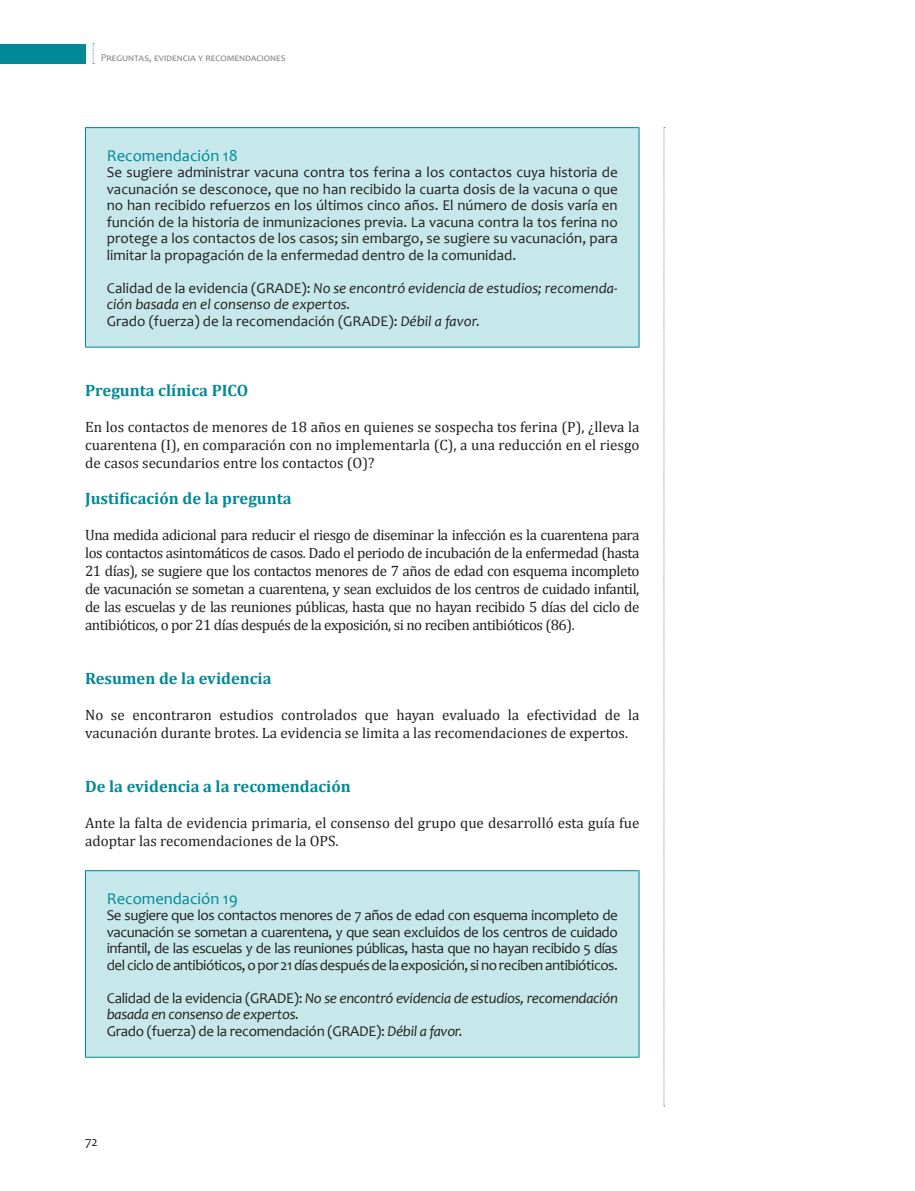
<style>
.page{position:relative;width:915px;height:1191px;background:#fff}
.page>*{position:absolute;margin:0;border:0;box-sizing:border-box;transform-origin:0 0}
.Titulo_3{font:700 16.5px "Cambria";color:#008996}
.titulo_cuadro_recome{font:16.5px "Candara";color:#008996}
.Texto_normal{font:15px/18px "Cambria";color:#231f20;text-align:justify}
.Texto_cuadro{font:15px/16.5px "Candara";letter-spacing:-.01em;color:#231f20;text-align:justify}
.Texto_cuadro-2{font:italic 15px/16.5px "Candara";letter-spacing:-.01em;color:#231f20}
.t1{font:13.5px "Candara";color:#231f20}
.t2{font:10.5px "Candara";color:#808285}
.s1{font-style:normal}
.s2{font-style:italic}
</style>
<div class="page">
<svg style="left:663px;top:127px;width:1px;height:979px"></svg>
<div style="left:0;top:44px;width:86px;height:19px;background:#008996"></div>
<svg style="left:93px;top:43px;width:1px;height:21px"></svg>
<div style="left:85px;top:128px;width:553px;height:219px;background:#c7e8ea"></div>
<hr style="left:85px;top:127px;width:554px;height:1px;background:#008996">
<hr style="left:85px;top:128px;width:1px;height:219px;background:#008996">
<hr style="left:638px;top:128px;width:1px;height:219px;background:#008996">
<hr style="left:85px;top:347px;width:554px;height:1px;background:#008996">
<div style="left:85px;top:870px;width:553px;height:187px;background:#c7e8ea"></div>
<hr style="left:85px;top:870px;width:554px;height:1px;background:#008996">
<hr style="left:85px;top:871px;width:1px;height:185px;background:#008996">
<hr style="left:638px;top:871px;width:1px;height:185px;background:#008996">
<hr style="left:85px;top:1056px;width:554px;height:1px;background:#008996">
<p class="t2" style="left:101px;top:51px;width:186px">Preguntas, evidencia y recomendaciones</p>
<p class="titulo_cuadro_recome" style="left:107px;top:145px;width:132px">Recomendación 18</p>
<p class="Texto_cuadro" style="left:107px;top:164px;width:512px">Se sugiere administrar vacuna contra tos ferina a los contactos cuya historia de vacunación se desconoce, que no han recibido la cuarta dosis de la vacuna o que no han recibido refuerzos en los últimos cinco años. El número de dosis varía en función de la historia de inmunizaciones previa. La vacuna contra la tos ferina no protege a los contactos de los casos; sin embargo, se sugiere su vacunación, para limitar la propagación de la enfermedad dentro de la comunidad.</p>
<p class="Texto_cuadro-2" style="left:107px;top:280px;width:512px"><span class="s1">Calidad de la evidencia (GRADE):</span> No se encontró evidencia de estudios; recomenda&shy;ción basada en el consenso de expertos.</p>
<p class="Texto_cuadro" style="left:107px;top:313px;width:375px">Grado (fuerza) de la recomendación (GRADE): <span class="s2">Débil a favor.</span></p>
<p class="Titulo_3" style="left:85px;top:379px;width:165px">Pregunta clínica PICO</p>
<p class="Texto_normal" style="left:85px;top:418px;width:555px">En los contactos de menores de 18 años en quienes se sospecha tos ferina (P), ¿lleva la cuarentena (I), en comparación con no implementarla (C), a una reducción en el riesgo de casos secundarios entre los contactos (O)?</p>
<p class="Titulo_3" style="left:85px;top:487px;width:208px">Justificación de la pregunta</p>
<p class="Texto_normal" style="left:85px;top:526px;width:555px">Una medida adicional para reducir el riesgo de diseminar la infección es la cuarentena para los contactos asintomáticos de casos. Dado el periodo de incubación de la enfermedad (hasta 21 días), se sugiere que los contactos menores de 7 años de edad con esquema incompleto de vacunación se sometan a cuarentena, y sean excluidos de los centros de cuidado infantil, de las escuelas y de las reuniones públicas, hasta que no hayan recibido 5 días del ciclo de antibióticos, o por 21 días después de la exposición, si no reciben antibióticos (86).</p>
<p class="Titulo_3" style="left:85px;top:667px;width:188px">Resumen de la evidencia</p>
<p class="Texto_normal" style="left:85px;top:706px;width:555px">No se encontraron estudios controlados que hayan evaluado la efectividad de la vacunación durante brotes. La evidencia se limita a las recomendaciones de expertos.</p>
<p class="Titulo_3" style="left:85px;top:775px;width:267px">De la evidencia a la recomendación</p>
<p class="Texto_normal" style="left:85px;top:814px;width:555px">Ante la falta de evidencia primaria, el consenso del grupo que desarrolló esta guía fue adoptar las recomendaciones de la OPS.</p>
<p class="titulo_cuadro_recome" style="left:107px;top:888px;width:132px">Recomendación 19</p>
<p class="Texto_cuadro" style="left:107px;top:907px;width:512px">Se sugiere que los contactos menores de 7 años de edad con esquema incompleto de vacunación se sometan a cuarentena, y que sean excluidos de los centros de cuidado infantil, de las escuelas y de las reuniones públicas, hasta que no hayan recibido 5 días del ciclo de antibióticos, o por 21 días después de la exposición, si no reciben antibióticos.</p>
<p class="Texto_cuadro-2" style="left:107px;top:989px;width:512px"><span class="s1">Calidad de la evidencia (GRADE):</span> No se encontró evidencia de estudios, recomendación basada en consenso de expertos.</p>
<p class="Texto_cuadro" style="left:107px;top:1022px;width:357px">Grado (fuerza) de la recomendación (GRADE): <span class="s2">Débil a favor.</span></p>
<p class="t1" style="left:85px;top:1133px;width:14px">72</p>
</div>
